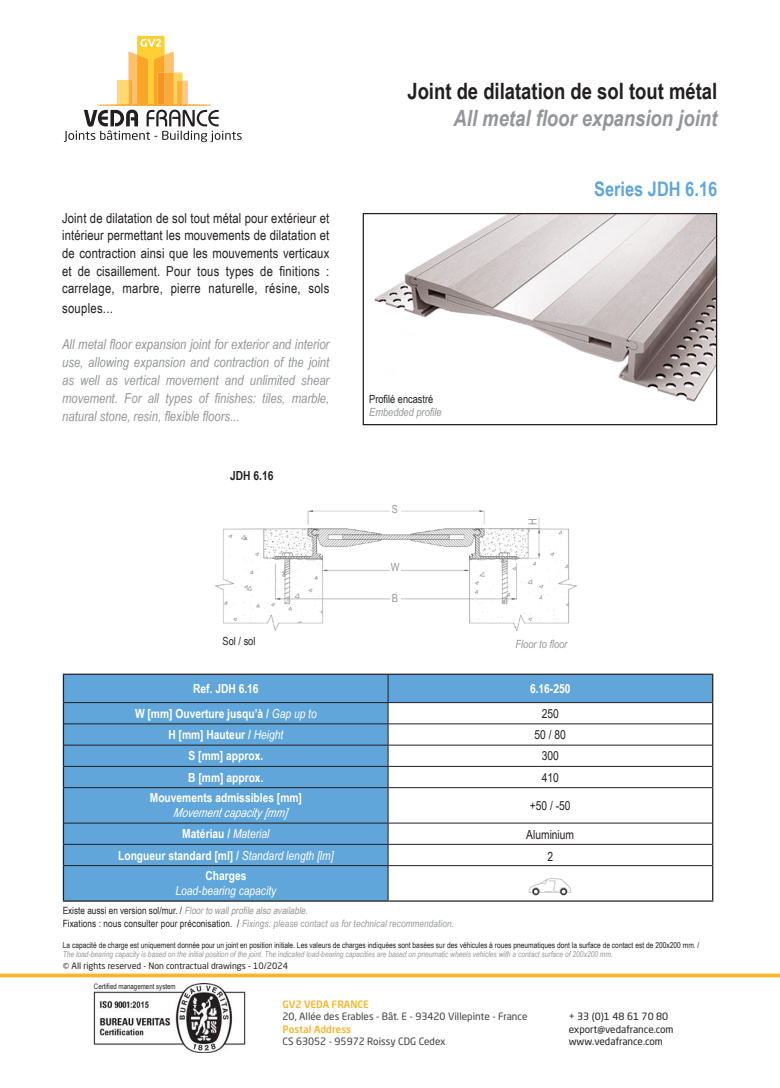
<style>
.page{position:relative;width:780px;height:1088px;background:#fff}
.page>*{position:absolute;margin:0;border:0;box-sizing:border-box;transform-origin:0 0}
.t1{font:700 22.5px "Arial Narrow";color:#231f20}
.t2{font:italic 700 22.5px "Arial Narrow";color:#939598}
.t3{font:700 20px "Arial Narrow";color:#61a6da}
.t4{font:13.75px/17.5px "Arial Narrow";letter-spacing:.02em;color:#231f20;text-align:justify}
.t5{font:italic 13.75px/18px "Arial Narrow";color:#939598;text-align:justify}
.t6{font:700 12.5px "Arial Narrow";color:#fff}
.t7{font:italic 12.5px "Arial Narrow";color:#fff}
.t8{font:12.5px "Arial";color:#231f20;scale:.82 1}
.t9{font:12.5px "Arial Narrow";color:#231f20}
.t10{font:700 12.5px "Arial Narrow";color:#231f20}
.t11{font:italic 11.25px "Arial Narrow";color:#939598}
.t12{font:11.25px "Arial Narrow";color:#231f20}
.t13{font:11.25px "Arial Narrow";color:#939598}
.t14{font:10px/12.5px "Arial Narrow";color:#231f20}
.t15{font:10px "Neo Sans Std";color:#3e3e3f}
.t16{font:10px/12.5px "Neo Sans Std";color:#231f20}
.t17{font:500 10px "Neo Sans Std";color:#fcb52c}
.t18{font:8.75px "Neo Sans Std";color:#231f20}
.t19{font:8.12px "Arial Narrow";color:#231f20}
.t20{font:italic 8.12px "Arial Narrow";color:#939598}
.t21{font:7.5px "Arial Narrow";color:#231f20}
.s1{font-weight:400;font-style:italic}
.s2{font-style:italic;color:#939598}
</style>
<div class="page">
<svg style="left:64px;top:36px;width:178px;height:106px"></svg>
<svg style="left:0;top:973px;width:780px;height:4px;background:#fcc04c"></svg>
<img style="left:93px;top:984px;width:153px;height:69px">
<img style="left:374px;top:215px;width:341px;height:187px">
<div style="left:362px;top:213px;width:355px;height:212px;border:1px solid #231f20"></div>
<img style="left:215px;top:510px;width:362px;height:121px">
<svg style="left:64px;top:675px;width:648px;height:225px;fill:#61a6da"></svg>
<svg style="left:388px;top:824px;width:1px;height:41px"></svg>
<hr style="left:63px;top:674px;width:325px;height:1px;background:#231f20">
<hr style="left:388px;top:674px;width:325px;height:1px;background:#231f20">
<svg style="left:63px;top:675px;width:1px;height:113px"></svg>
<svg style="left:712px;top:675px;width:1px;height:113px"></svg>
<hr style="left:63px;top:788px;width:1px;height:35px;background:#231f20">
<hr style="left:712px;top:788px;width:1px;height:35px;background:#231f20">
<svg style="left:63px;top:823px;width:1px;height:42px"></svg>
<hr style="left:63px;top:865px;width:1px;height:35px;background:#231f20">
<hr style="left:712px;top:865px;width:1px;height:35px;background:#231f20">
<hr style="left:63px;top:900px;width:325px;height:2px;background:#231f20">
<hr style="left:388px;top:900px;width:325px;height:2px;background:#231f20">
<hr style="left:64px;top:702px;width:324px;height:1px;background:#231f20">
<hr style="left:388px;top:702px;width:324px;height:1px;background:#231f20">
<hr style="left:64px;top:723px;width:324px;height:1px;background:#231f20">
<hr style="left:388px;top:723px;width:324px;height:1px;background:#231f20">
<hr style="left:64px;top:745px;width:324px;height:1px;background:#231f20">
<hr style="left:388px;top:745px;width:324px;height:1px;background:#231f20">
<hr style="left:64px;top:766px;width:324px;height:1px;background:#231f20">
<hr style="left:388px;top:766px;width:324px;height:1px;background:#231f20">
<svg style="left:388px;top:675px;width:1px;height:112px"></svg>
<hr style="left:64px;top:787px;width:324px;height:1px;background:#231f20">
<hr style="left:388px;top:787px;width:324px;height:1px;background:#231f20">
<hr style="left:388px;top:788px;width:1px;height:35px;background:#231f20">
<hr style="left:64px;top:823px;width:324px;height:1px;background:#231f20">
<hr style="left:388px;top:823px;width:324px;height:1px;background:#231f20">
<hr style="left:64px;top:844px;width:324px;height:1px;background:#231f20">
<hr style="left:388px;top:844px;width:324px;height:1px;background:#231f20">
<svg style="left:712px;top:823px;width:1px;height:42px"></svg>
<hr style="left:64px;top:865px;width:324px;height:1px;background:#231f20">
<hr style="left:388px;top:865px;width:324px;height:1px;background:#231f20">
<hr style="left:388px;top:866px;width:1px;height:34px;background:#231f20">
<img style="left:526px;top:876px;width:46px;height:19px">
<div style="left:528px;top:516px;width:9px;height:10px;background:#fff"></div>
<div style="left:390px;top:505px;width:10px;height:9px;background:#fff"></div>
<div style="left:390px;top:562px;width:10px;height:9px;background:#fff"></div>
<div style="left:390px;top:593px;width:10px;height:9px;background:#fff"></div>
<h1 class="t1" style="left:407px;top:82px;width:311px">Joint de dilatation de sol tout métal</h1>
<h1 class="t2" style="left:453px;top:101px;width:265px">All metal floor expansion joint</h1>
<p class="t4" style="left:62px;top:211px;width:269px">Joint de dilatation de sol tout métal pour extérieur et intérieur permettant les mouvements de dilatation et de contraction ainsi que les mouvements verticaux et de cisaillement. Pour tous types de finitions : carrelage, marbre, pierre naturelle, résine, sols</p>
<p class="t4" style="left:62px;top:301px;width:52px">souples...</p>
<p class="t5" style="left:62px;top:334px;width:269px">All metal floor expansion joint for exterior and interior use, allowing expansion and contraction of the joint as well as vertical movement and unlimited shear movement. For all types of finishes: tiles, marble, natural stone, resin, flexible floors...</p>
<p class="t10" style="left:230px;top:471px;width:45px">JDH 6.16</p>
<p class="t12" style="left:369px;top:391px;width:66px">Profilé encastré</p>
<p class="t11" style="left:369px;top:405px;width:74px">Embedded profile</p>
<p class="t13" style="left:392px;top:505px;width:8px">S</p>
<p class="t13" style="left:390px;top:562px;width:10px">W</p>
<p class="t13" style="left:392px;top:593px;width:8px">B</p>
<p class="t13" style="left:528px;top:525px;width:8px;rotate:-90deg">H</p>
<p class="t12" style="left:223px;top:636px;width:34px">Sol / sol</p>
<p class="t11" style="left:515px;top:636px;width:53px">Floor to floor</p>
<p class="t6" style="left:193px;top:684px;width:67px">Ref. JDH 6.16</p>
<p class="t6" style="left:530px;top:684px;width:42px">6.16-250</p>
<p class="t6" style="left:135px;top:709px;width:183px">W [mm] Ouverture jusqu’à / <span class="s1">Gap up to</span></p>
<p class="t8" style="left:541px;top:706px;width:22px">250</p>
<p class="t6" style="left:168px;top:730px;width:117px">H [mm] Hauteur / <span class="s1">Height</span></p>
<p class="t8" style="left:534px;top:727px;width:40px">50 / 80</p>
<p class="t6" style="left:188px;top:751px;width:76px">S [mm] approx.</p>
<p class="t8" style="left:541px;top:749px;width:22px">300</p>
<p class="t6" style="left:188px;top:772px;width:77px">B [mm] approx.</p>
<p class="t8" style="left:541px;top:770px;width:22px">410</p>
<p class="t6" style="left:150px;top:793px;width:154px">Mouvements admissibles [mm]</p>
<p class="t7" style="left:173px;top:804px;width:116px">Movementcapacity[mm]</p>
<p class="t8" style="left:530px;top:798px;width:51px">+50 / -50</p>
<p class="t6" style="left:182px;top:829px;width:89px">Matériau / <span class="s1">Material</span></p>
<p class="t9" style="left:526px;top:830px;width:49px">Aluminium</p>
<p class="t6" style="left:118px;top:850px;width:217px">Longueur standard [ml] / <span class="s1">Standard length [lm]</span></p>
<p class="t9" style="left:547px;top:851px;width:7px">2</p>
<p class="t6" style="left:205px;top:871px;width:43px">Charges</p>
<p class="t7" style="left:175px;top:882px;width:102px">Load-bearing capacity</p>
<p class="t14" style="left:63px;top:905px;width:393px">E x i s te a u s s i e n v e rs i o n s o l / m u r. / <span class="s2">Floorto wallprofile also available.<br></span>Fixations : nous consulter pour préconisation. / <span class="s2">Fixings: please contact us for technical recommendation.</span></p>
<h2 class="t3" style="left:594px;top:182px;width:125px">Series JDH 6.16</h2>
<p class="t19" style="left:63px;top:939px;width:638px">La capacité de charge est uniquement donnée pour un joint en position initiale. Les valeurs de charges indiquées sont basées sur des véhicules à roues pneumatiques dont la surface de contact est de 200x200 mm. /</p>
<p class="t20" style="left:63px;top:951px;width:551px">The load-bearing capacity is based on the initial position of the joint. The indicated load-bearing capacities are based on pneumatic wheels vehicles with a contact surface of 200x200 mm.</p>
<p class="t18" style="left:63px;top:962px;width:227px">© All rights reserved - Non contractual drawings - 10/2024</p>
<p class="t21" style="left:94px;top:981px;width:83px">Certified management system</p>
<p class="t17" style="left:282px;top:998px;width:88px">GV2 VEDA FRANCE</p>
<p class="t15" style="left:282px;top:1012px;width:246px">20, Allée des Erables - Bât. E - 93420 Villepinte - France</p>
<p class="t17" style="left:282px;top:1023px;width:70px">Postal Address</p>
<p class="t15" style="left:282px;top:1037px;width:164px">CS 63052 - 95972 Roissy CDG Cedex</p>
<p class="t16" style="left:568px;top:1011px;width:106px">+ 33 (0)1 48 61 70 80 export@vedafrance.com www.vedafrance.com</p>
</div>
